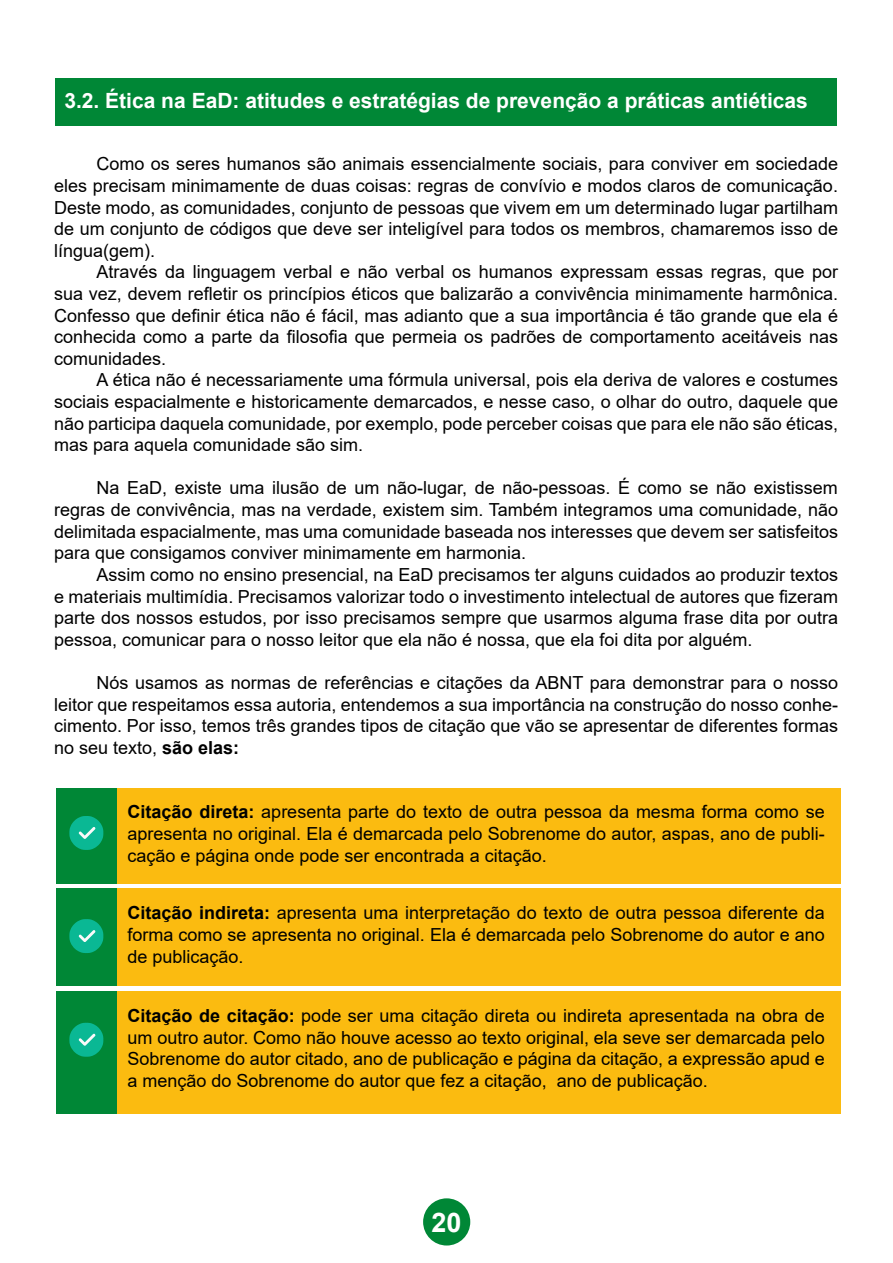
<style>
.page{position:relative;width:893px;height:1263px;background:#fff}
.page>*{position:absolute;margin:0;border:0;box-sizing:border-box;transform-origin:0 0}
.t1{font:700 27px "Arial";color:#fff}
.t2{font:700 21px "Arial";color:#fff}
.t3{font:18px/21.6px "Arial";color:#000;text-align:justify}
.s1{font-weight:700}
</style>
<div class="page">
<div style="left:423px;top:1198px;width:47px;height:47px;background:#008736;border-radius:50%"></div>
<div style="left:56px;top:79px;width:781px;height:47px;background:#008736"></div>
<div style="left:117px;top:788px;width:724px;height:95px;background:#fbbb10"></div>
<div style="left:117px;top:991px;width:724px;height:123px;background:#fbbb10"></div>
<div style="left:117px;top:889px;width:724px;height:97px;background:#fbbb10"></div>
<div style="left:56px;top:788px;width:61px;height:95px;background:#008736"></div>
<div style="left:56px;top:991px;width:61px;height:123px;background:#008736"></div>
<div style="left:56px;top:889px;width:61px;height:97px;background:#008736"></div>
<svg style="left:69px;top:816px;width:35px;height:34px"></svg>
<svg style="left:69px;top:1023px;width:35px;height:34px"></svg>
<svg style="left:69px;top:919px;width:35px;height:34px"></svg>
<p class="t2" style="left:64px;top:86px;width:745px">3.2. Ética na EaD: atitudes e estratégias de prevenção a práticas antiéticas</p>
<p class="t3" style="left:54px;top:153px;width:786px;text-indent:43px">Como os seres humanos são animais essencialmente sociais, para conviver em sociedade eles precisam minimamente de duas coisas: regras de convívio e modos claros de comunicação.<br>Deste modo, as comunidades, conjunto de pessoas que vivem em um determinado lugar partilham de um conjunto de códigos que deve ser inteligível para todos os membros, chamaremos isso de língua(gem).</p>
<p class="t3" style="left:54px;top:261px;width:786px;text-indent:43px">Através da linguagem verbal e não verbal os humanos expressam essas regras, que por sua vez, devem refletir os princípios éticos que balizarão a convivência minimamente harmônica.<br>Confesso que definir ética não é fácil, mas adianto que a sua importância é tão grande que ela é conhecida como a parte da filosofia que permeia os padrões de comportamento aceitáveis nas comunidades.</p>
<p class="t3" style="left:54px;top:369px;width:786px;text-indent:43px">A ética não é necessariamente uma fórmula universal, pois ela deriva de valores e costumes sociais espacialmente e historicamente demarcados, e nesse caso, o olhar do outro, daquele que não participa daquela comunidade, por exemplo, pode perceber coisas que para ele não são éticas, mas para aquela comunidade são sim.</p>
<p class="t3" style="left:54px;top:477px;width:785px;text-indent:43px">Na EaD, existe uma ilusão de um não-lugar, de não-pessoas. É como se não existissem regras de convivência, mas na verdade, existem sim. Também integramos uma comunidade, não delimitada espacialmente, mas uma comunidade baseada nos interesses que devem ser satisfeitos para que consigamos conviver minimamente em harmonia.</p>
<p class="t3" style="left:54px;top:564px;width:785px;text-indent:43px">Assim como no ensino presencial, na EaD precisamos ter alguns cuidados ao produzir textos e materiais multimídia. Precisamos valorizar todo o investimento intelectual de autores que fizeram parte dos nossos estudos, por isso precisamos sempre que usarmos alguma frase dita por outra pessoa, comunicar para o nosso leitor que ela não é nossa, que ela foi dita por alguém.</p>
<p class="t3" style="left:54px;top:672px;width:786px;text-indent:43px">Nós usamos as normas de referências e citações da ABNT para demonstrar para o nosso leitor que respeitamos essa autoria, entendemos a sua importância na construção do nosso conhe&shy;cimento. Por isso, temos três grandes tipos de citação que vão se apresentar de diferentes formas no seu texto, <span class="s1">são elas:</span></p>
<p class="t3" style="left:127px;top:801px;width:699px"><span class="s1">Citação direta:</span> apresenta parte do texto de outra pessoa da mesma forma como se apresenta no original. Ela é demarcada pelo Sobrenome do autor, aspas, ano de publi&shy;cação e página onde pode ser encontrada a citação.</p>
<p class="t3" style="left:127px;top:902px;width:699px"><span class="s1">Citação indireta:</span> apresenta uma interpretação do texto de outra pessoa diferente da forma como se apresenta no original. Ela é demarcada pelo Sobrenome do autor e ano de publicação.</p>
<p class="t3" style="left:127px;top:1005px;width:699px"><span class="s1">Citação de citação:</span> pode ser uma citação direta ou indireta apresentada na obra de um outro autor. Como não houve acesso ao texto original, ela seve ser demarcada pelo Sobrenome do autor citado, ano de publicação e página da citação, a expressão apud e a menção do Sobrenome do autor que fez a citação, ano de publicação.</p>
<h1 class="t1" style="left:432px;top:1203px;width:32px">20</h1>
</div>
